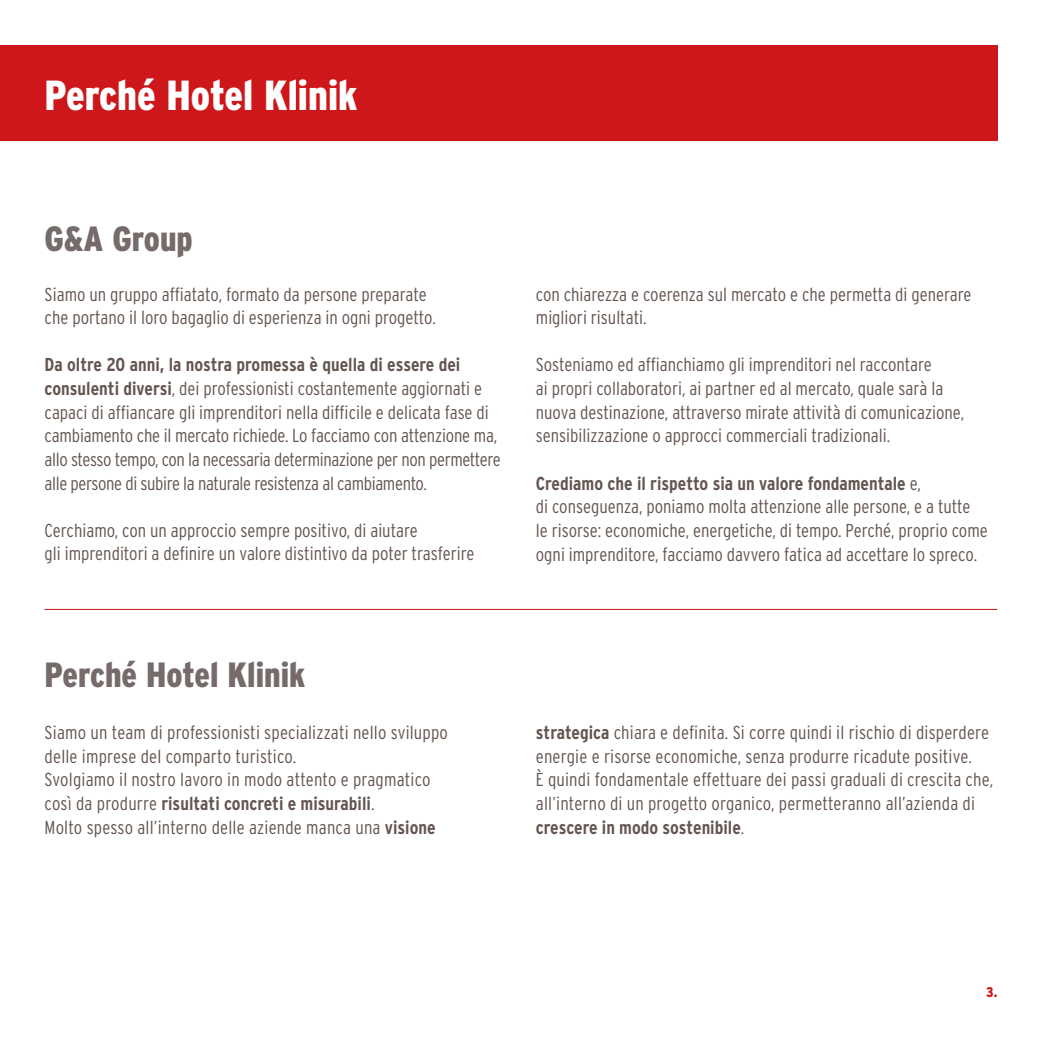
<style>
.page{position:relative;width:1042px;height:1042px;background:#fff}
.page>*{position:absolute;margin:0;border:0;box-sizing:border-box;transform-origin:0 0}
.t1{font:900 condensed 42px "Interstate";color:#fff}
.t2{font:900 condensed 35px "Interstate";color:#766a6a}
.t3{font:300 condensed 18.72px/23.6px "Interstate";color:#645550}
.t4{font:900 condensed 14px "Interstate";color:#cd171a}
.s1{font-weight:700}
</style>
<div class="page">
<div style="left:0;top:45px;width:997px;height:95px;background:#cd171a"></div>
<hr style="left:45px;top:609px;width:952px;height:1px;background:#cd171a">
<h1 class="t1" style="left:45px;top:71px;width:314px">Perché Hotel Klinik</h1>
<h2 class="t2" style="left:45px;top:219px;width:150px">G&amp;A Group</h2>
<p class="t3" style="left:45px;top:282px;width:393px">Siamo un gruppo affiatato, formato da persone preparate che portano il loro bagaglio di esperienza in ogni progetto.</p>
<p class="t3" style="left:45px;top:353px;width:458px"><span class="s1">Da oltre 20 anni, la nostra promessa è quella di essere dei consulenti diversi</span>, dei professionisti costantemente aggiornati e capaci di affiancare gli imprenditori nella difficile e delicata fase di cambiamento che il mercato richiede. Lo facciamo con attenzione ma, allo stesso tempo, con la necessaria determinazione per non permettere alle persone di subire la naturale resistenza al cambiamento.</p>
<p class="t3" style="left:45px;top:518px;width:431px">Cerchiamo, con un approccio sempre positivo, di aiutare<br>gli imprenditori a definire un valore distintivo da poter trasferire</p>
<p class="t3" style="left:536px;top:282px;width:437px">con chiarezza e coerenza sul mercato e che permetta di generare migliori risultati.</p>
<p class="t3" style="left:536px;top:353px;width:430px">Sosteniamo ed affianchiamo gli imprenditori nel raccontare<br>ai propri collaboratori, ai partner ed al mercato, quale sarà la nuova destinazione, attraverso mirate attività di comunicazione, sensibilizzazione o approcci commerciali tradizionali.</p>
<p class="t3" style="left:536px;top:471px;width:453px"><span class="s1">Crediamo che il rispetto sia un valore fondamentale</span> e,<br>di conseguenza, poniamo molta attenzione alle persone, e a tutte<br>le risorse: economiche, energetiche, di tempo. Perché, proprio come ogni imprenditore, facciamo davvero fatica ad accettare lo spreco.</p>
<h2 class="t2" style="left:45px;top:655px;width:262px">Perché Hotel Klinik</h2>
<p class="t3" style="left:45px;top:720px;width:405px">Siamo un team di professionisti specializzati nello sviluppo delle imprese del comparto turistico.<br>Svolgiamo il nostro lavoro in modo attento e pragmatico così da produrre <span class="s1">risultati concreti e misurabili</span>.<br>Molto spesso all’interno delle aziende manca una <span class="s1">visione</span></p>
<p class="t3" style="left:536px;top:720px;width:459px"><span class="s1">strategica</span> chiara e definita. Si corre quindi il rischio di disperdere energie e risorse economiche, senza produrre ricadute positive.<br>È quindi fondamentale effettuare dei passi graduali di crescita che, all’interno di un progetto organico, permetteranno all’azienda di <span class="s1">crescere in modo sostenibile</span>.</p>
<p class="t4" style="left:986px;top:984px;width:13px">3.</p>
</div>
